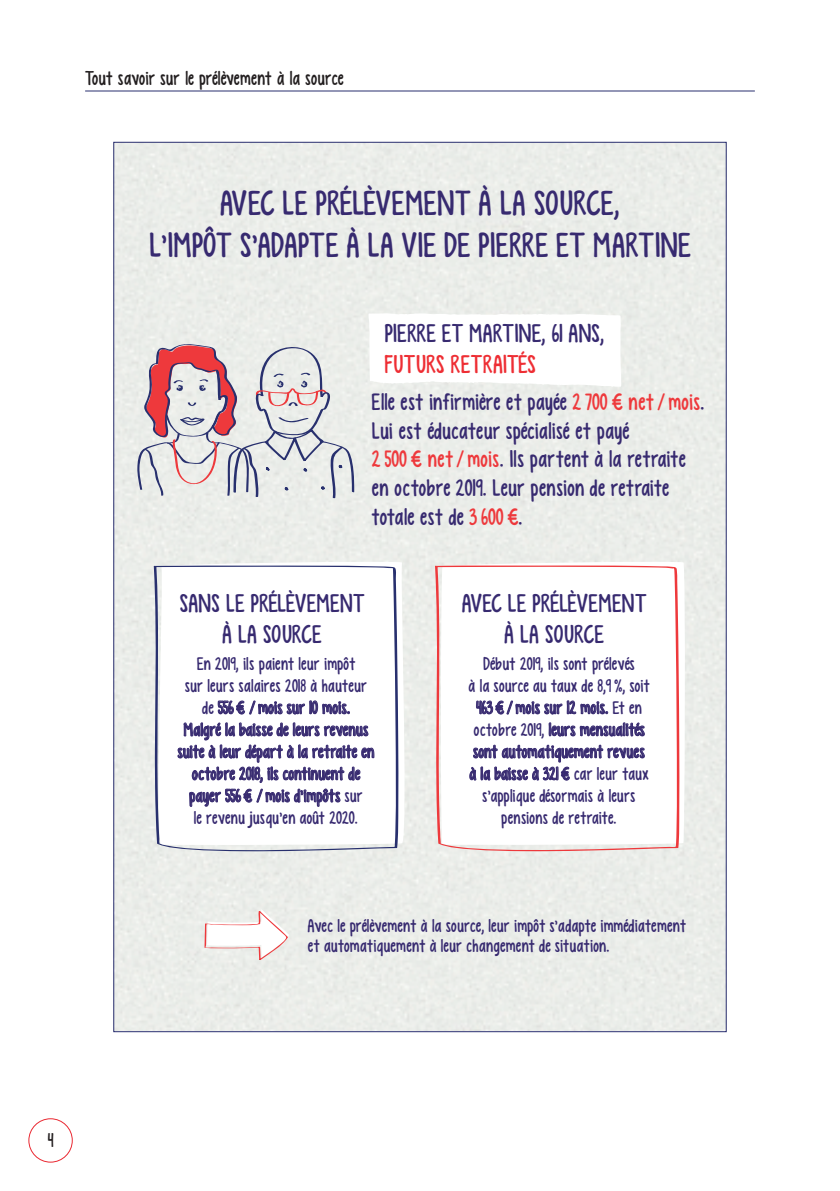
<style>
.page{position:relative;width:840px;height:1191px;background:#fff}
.page>*{position:absolute;margin:0;border:0;box-sizing:border-box;transform-origin:0 0}
.t1{font:34.8px/41.8px "KG Empireof Dirt";letter-spacing:.025em;color:#372a70;text-align:center}
.t2{font:25.8px/30.8px "KG Empireof Dirt";letter-spacing:.025em;color:#372a70;text-align:center}
.t3{font:25.8px "KG Empireof Dirt";letter-spacing:.02em;color:#ee2e34}
.t4{font:23.8px/28.6px "KG Empireof Dirt";letter-spacing:.015em;color:#372a70}
.t5{font:20px "KG Empireof Dirt";letter-spacing:.015em;color:#231f20}
.t6{font:18.4px/22px "KG Empireof Dirt";letter-spacing:.015em;color:#372a70;text-align:center}
.s1{color:#ee393c}
</style>
<div class="page">
<hr style="left:85px;top:90px;width:669px;height:1px;background:#292e6f">
<div style="left:28px;top:1118px;width:45px;height:44px;border:1px solid #ea2932;border-radius:50%"></div>
<svg style="left:137px;top:343px;width:217px;height:155px;background:#d9cacd"></svg>
<svg style="left:368px;top:313px;width:253px;height:74px"></svg>
<svg style="left:154px;top:560px;width:254px;height:285px;fill:#f0f2ef"></svg>
<svg style="left:153px;top:565px;width:245px;height:286px"></svg>
<svg style="left:439px;top:560px;width:246px;height:285px"></svg>
<svg style="left:434px;top:565px;width:245px;height:286px"></svg>
<svg style="left:218px;top:700px;width:131px;height:14px"></svg>
<svg style="left:177px;top:722px;width:197px;height:85px"></svg>
<svg style="left:476px;top:672px;width:168px;height:64px"></svg>
<svg style="left:469px;top:744px;width:175px;height:36px"></svg>
<svg style="left:204px;top:909px;width:85px;height:51px"></svg>
<p class="t5" style="left:85px;top:67px;width:260px">Tout savoir sur le prélèvement à la source</p>
<h1 class="t1" style="left:149px;top:182px;width:542px">AVEC LE PRÉLÈVEMENT À LA SOURCE,<br>L’IMPÔT S’ADAPTE À LA VIE DE PIERRE ET MARTINE</h1>
<h2 class="t2" style="left:384px;top:318px;width:221px">PIERRE ET MARTINE, 61 ANS,</h2>
<h2 class="t3" style="left:384px;top:349px;width:153px">FUTURS RETRAITÉS</h2>
<p class="t4" style="left:372px;top:388px;width:334px">Elle est infirmière et payée <span class="s1">2700 € net/mois</span>.<br>Lui est éducateur spécialisé et payé<br><span class="s1">2500 € net/mois</span>. Ils partent à la retraite en octobre 2019. Leur pension de retraite totale est de <span class="s1">3 600 €</span>.</p>
<h2 class="t2" style="left:180px;top:588px;width:186px">SANS LE PRÉLÈVEMENT<br>À LA SOURCE</h2>
<h2 class="t2" style="left:462px;top:588px;width:185px">AVEC LE PRÉLÈVEMENT<br>À LA SOURCE</h2>
<p class="t6" style="left:178px;top:652px;width:198px">En 2019, ils paient leur impôt<br>sur leurs salaires 2018 à hauteur de 556 € / mois sur 10 mois.<br>Malgré la baisse de leurs revenus suite à leur départ à la retraite en octobre 2018, ils continuent de payer 556 € / mois d’impôts sur<br>le revenu jusqu’en août 2020.</p>
<p class="t6" style="left:468px;top:652px;width:182px">Début 2019, ils sont prélevés<br>à la source au taux de 8,9 %, soit<br>463 € / mois sur 12 mois. Et en octobre 2019, leurs mensualités sont automatiquement revues à la baisse à 321 € car leur taux s’applique désormais à leurs pensions de retraite.</p>
<p class="t6" style="left:307px;top:916px;width:379px;line-height:20.2px;text-align:left">Avec le prélèvement à la source, leur impôt s’adapte immédiatement et automatiquement à leur changement de situation.</p>
<p class="t5" style="left:48px;top:1128px;width:7px">4</p>
</div>
